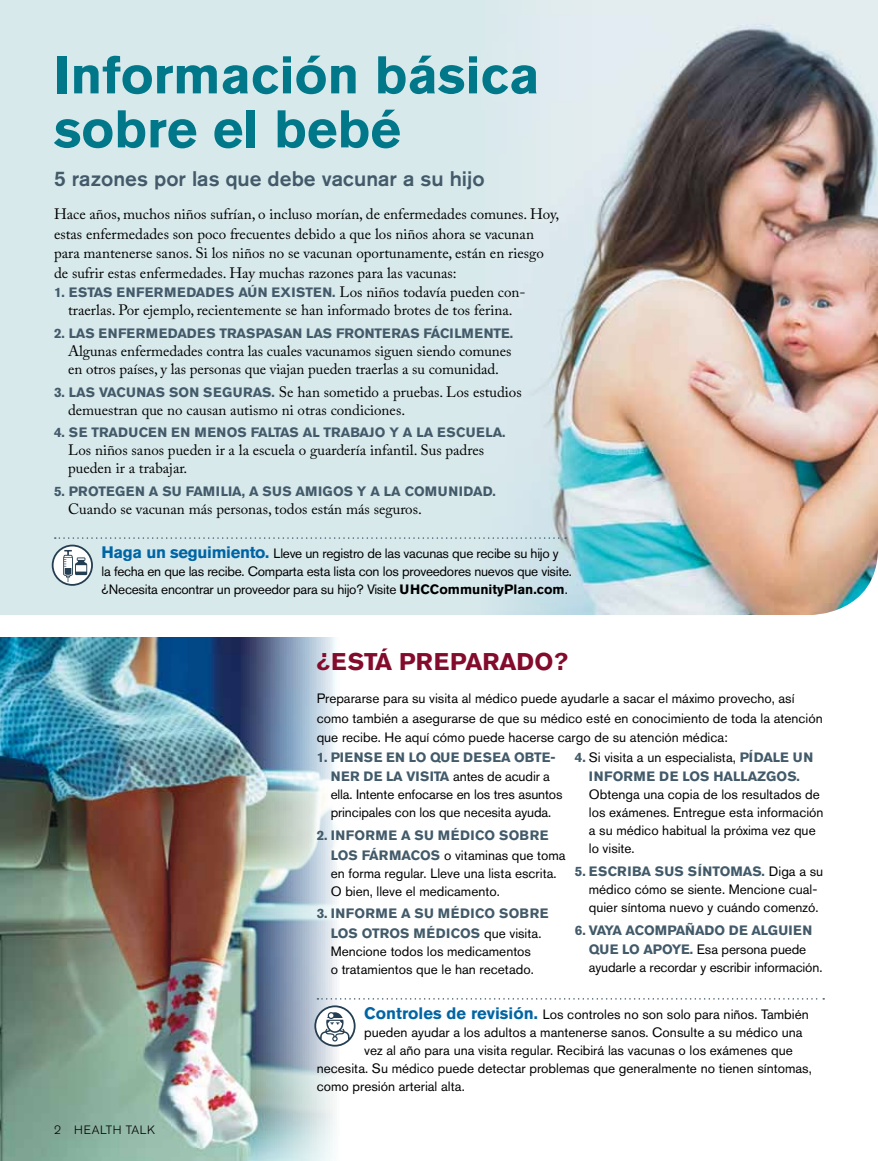
<style>
.page{position:relative;width:878px;height:1161px;background:#fff}
.page>*{position:absolute;margin:0;border:0;box-sizing:border-box;transform-origin:0 0}
.t1{font:700 52.5px/54px "Akzidenz Grotesk BE";color:#00788a}
.t2{font:700 24px "Akzidenz Grotesk BE";letter-spacing:.02em;color:#830b2c}
.t3{font:500 21px "Akzidenz Grotesk BE";color:#425a69}
.t4{font:15px/19.5px "Adobe Caslon Pro";color:#000}
.t5{font:13.5px/18px "Akzidenz Grotesk BE";color:#000}
.t6{font:700 13.5px/19.5px "Akzidenz Grotesk BE";letter-spacing:.02em;color:#425a69;text-align:center}
.t7{font:13.5px/18px "Akzidenz Grotesk BE";letter-spacing:-.02em;color:#000}
.t8{font:700 13.5px/19.5px "Akzidenz Grotesk BE";letter-spacing:.04em;color:#425a69}
.t9{font:700 13.5px/19.5px "Akzidenz Grotesk BE";letter-spacing:-.01em;color:#425a69;text-align:center}
.t10{font:700 13.5px "Akzidenz Grotesk BE";letter-spacing:-.005em;color:#425a69}
.t11{font:700 13.5px "Akzidenz Grotesk BE";color:#000}
.t12{font:300 12px "Akzidenz Grotesk BE";letter-spacing:.05em;color:#000}
.s1{font-family:"Adobe Caslon Pro";font-weight:400;font-size:15px;color:#000}
.s2{font-family:"Akzidenz Grotesk BE";font-weight:700;font-size:13.5px;color:#425a69}
.s3{font-weight:700;font-size:16.5px;color:#0065a4}
.s4{font-weight:700}
.s5{font-weight:400}
.s6{font-weight:400;color:#000}
.s7{font-weight:700;color:#425a69}
</style>
<div class="page">
<div style="left:0;top:0;width:480px;height:615px;background:#d8e9ec"></div>
<img style="left:480px;top:0;width:398px;height:615px">
<img style="left:0;top:638px;width:337px;height:523px">
<svg style="left:55px;top:537px;width:511px;height:2px"></svg>
<svg style="left:52px;top:545px;width:41px;height:41px"></svg>
<svg style="left:314px;top:998px;width:510px;height:49px"></svg>
<h1 class="t1" style="left:54px;top:48px;width:487px">INFORMACIÓN BÁSICA<br>SOBRE EL BEBÉ</h1>
<h3 class="t3" style="left:54px;top:166px;width:432px">5 razones por las que debe vacunar a su hijo</h3>
<p class="t4" style="left:54px;top:204px;width:506px">Hace años, muchos niños sufrían, o incluso morían, de enfermedades comunes. Hoy, estas enfermedades son poco frecuentes debido a que los niños ahora se vacunan para mantenerse sanos. Si los niños no se vacunan oportunamente, están en riesgo de sufrir estas enfermedades. Hay muchas razones para las vacunas:</p>
<p class="t8" style="left:54px;top:283px;width:473px">1. ESTAS ENFERMEDADES AÚN EXISTEN. <span class="s1">Los niños todavía pueden con-</span></p>
<p class="t4" style="left:68px;top:300px;width:446px">traerlas. Por ejemplo, recientemente se han informado brotes de tos ferina.</p>
<p class="t10" style="left:54px;top:325px;width:460px">2. LAS ENFERMEDADES TRASPASAN LAS FRONTERAS FÁCILMENTE.</p>
<p class="t4" style="left:68px;top:342px;width:445px;line-height:18px">Algunas enfermedades contra las cuales vacunamos siguen siendo comunes en otros países, y las personas que viajan pueden traerlas a su comunidad.</p>
<p class="t4" style="left:68px;top:382px;width:455px;line-height:18px;text-indent:-14px"><span class="s2">3. LAS VACUNAS S ON S EGURAS.</span> Se han sometido a pruebas. Los estudios demuestran que no causan autismo ni otras condiciones.</p>
<p class="t6" style="left:54px;top:423px;width:206px">4. SE TRADUCEN EN MENOS FALTA</p>
<p class="t6" style="left:289px;top:423px;width:44px">S AL TRA</p>
<p class="t6" style="left:350px;top:423px;width:116px">BAJO Y A LA ESCUELA</p>
<p class="t6" style="left:502px;top:423px;width:5px">.</p>
<p class="t4" style="left:68px;top:441px;width:417px;line-height:18px">Los niños sanos pueden ir a la escuela o guardería infantil. Sus padres pueden ir a trabajar.</p>
<p class="t6" style="left:54px;top:482px;width:443px">5. PROTEGEN A SU FAMILIA, A S US AMIGOS Y A LA COMUNIDAD.</p>
<p class="t4" style="left:68px;top:499px;width:355px">Cuando se vacunan más personas, todos están más seguros.</p>
<p class="t7" style="left:102px;top:545px;width:472px"><span class="s3">HAGA UN SEGUIMIENTO.</span> Lleve un registro de las vacunas que recibe su hijo y<br>la fecha en que las recibe. Comparta esta lista con los proveedores nuevos que visite. ¿Necesita encontrar un proveedor para su hijo? Visite <span class="s4">UHCC</span></p>
<p class="t11" style="left:439px;top:582px;width:130px">OMMUNITYPLAN.COM<span class="s5">.</span></p>
<h2 class="t2" style="left:316px;top:648px;width:253px">¿ESTÁ PREPARADO?</h2>
<p class="t5" style="left:316px;top:689px;width:507px;line-height:19.5px">Prepararse para su visita al médico puede ayudarle a sacar el máximo provecho, así como también a asegurarse de que su médico esté en conocimiento de toda la atención que recibe. He aquí cómo puede hacerse cargo de su atención médica:</p>
<p class="t6" style="left:331px;top:747px;width:226px;text-align:left;text-indent:-14px">1. PIENSE EN LO QUE DESEA OBTE-<br>NER DE LA VIS ITA <span class="s6">antes de acudir a</span></p>
<p class="t5" style="left:331px;top:785px;width:233px">ella. Intente enfocarse en los tres asuntos principales con los que necesita ayuda.</p>
<p class="t8" style="left:331px;top:826px;width:236px;text-indent:-14px">2. I NFORME A SU MÉDICO SOBRE<br>LOS FÁRMACOS <span class="s6">o vitaminas que toma</span></p>
<p class="t5" style="left:331px;top:864px;width:227px">en forma regular. Lleve una lista escrita.<br>O bien, lleve el medicamento.</p>
<p class="t6" style="left:317px;top:904px;width:233px">3. I NFORME A SU MÉDICO SOBRE<br>LOS OTROS MÉDICOS <span class="s6">que visita.</span></p>
<p class="t5" style="left:331px;top:942px;width:205px">Mencione todos los medicamentos o tratamientos que le han recetado.</p>
<p class="t6" style="left:574px;top:747px;width:240px">4. <span class="s6">Si visita a un especialista,</span> PÍDALE UN<br>INFORME DE LOS HALLAZGOS.</p>
<p class="t5" style="left:589px;top:785px;width:236px">Obtenga una copia de los resultados de los exámenes. Entregue esta información a su médico habitual la próxima vez que lo visite.</p>
<p class="t5" style="left:589px;top:862px;width:236px;text-indent:-14px"><span class="s7">5. ESCRIBA SUS S ÍNTOMAS.</span> Diga a su médico cómo se siente. Mencione cual&shy;quier síntoma nuevo y cuándo comenzó.</p>
<p class="t9" style="left:574px;top:920px;width:239px">6. VAYA ACOMPAÑADO DE ALGUIEN<br>QUE LO APOYE. <span class="s6">Esa persona puede</span></p>
<p class="t5" style="left:589px;top:958px;width:235px">ayudarle a recordar y escribir información.</p>
<p class="t12" style="left:54px;top:1123px;width:103px">2 HEALTH TALK</p>
<p class="t5" style="left:364px;top:1005px;width:446px"><span class="s3">CONTROLES DE REVISIÓN.</span> Los controles no son solo para niños. También</p>
<p class="t5" style="left:364px;top:1023px;width:440px">pueden ayudar a los adultos a mantenerse sanos. Consulte a su médico una</p>
<p class="t5" style="left:364px;top:1041px;width:430px">vez al año para una visita regular. Recibirá las vacunas o los exámenes que</p>
<p class="t5" style="left:317px;top:1059px;width:496px">necesita. Su médico puede detectar problemas que generalmente no tienen síntomas,</p>
<p class="t5" style="left:317px;top:1077px;width:150px">como presión arterial alta.</p>
</div>
